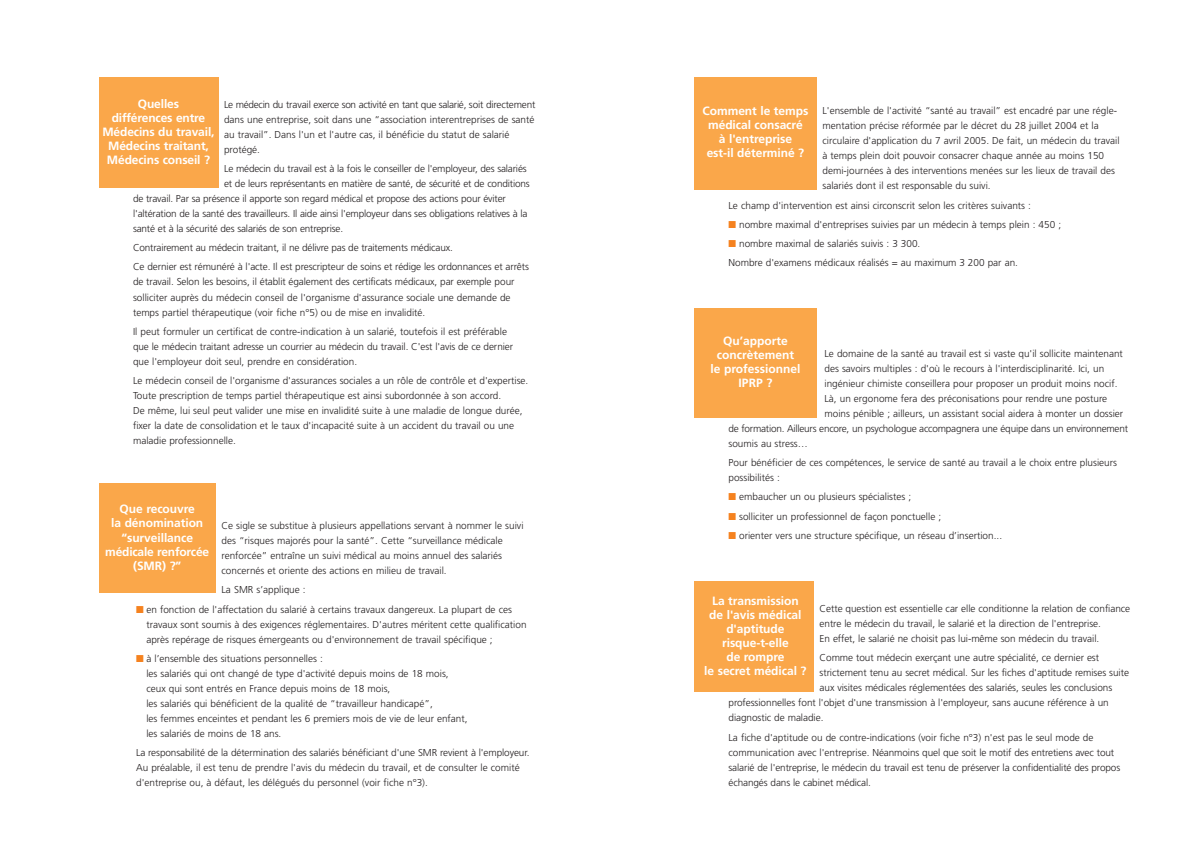
<style>
.page{position:relative;width:1191px;height:842px;background:#fff}
.page>*{position:absolute;margin:0;border:0;box-sizing:border-box;transform-origin:0 0}
.t1{font:700 12px/14px "Frutiger";letter-spacing:-.005em;color:#fff;text-align:center}
.t2{font:300 10px/15px "Frutiger";color:#231f20}
.t3{font:300 10px "Frutiger";letter-spacing:-.02em;color:#231f20}
.s1{color:#f5821f}
</style>
<div class="page">
<div style="left:99px;top:483px;width:116px;height:110px;background:#faa74a"></div>
<div style="left:694px;top:77px;width:122px;height:112px;background:#faa74a"></div>
<div style="left:99px;top:77px;width:119px;height:111px;background:#faa74a"></div>
<div style="left:694px;top:581px;width:119px;height:111px;background:#faa74a"></div>
<div style="left:694px;top:308px;width:122px;height:110px;background:#faa74a"></div>
<p class="t1" style="left:102px;top:97px;width:114px">Quelles<br>différences entre<br>Médecins du travail,<br>Médecins traitant,<br>Médecins conseil ?</p>
<p class="t2" style="left:224px;top:98px;width:313px">Le médecin du travail exerce son activité en tant que salarié, soit directement dans une entreprise, soit dans une “association interentreprises de santé au travail”. Dans l'un et l'autre cas, il bénéficie du statut de salarié protégé.</p>
<p class="t2" style="left:224px;top:162px;width:304px">Le médecin du travail est à la fois le conseiller de l'employeur, des salariés</p>
<p class="t2" style="left:224px;top:177px;width:307px">et de leurs représentants en matière de santé, de sécurité et de conditions</p>
<p class="t2" style="left:133px;top:192px;width:374px">de travail. Par sa présence il apporte son regard médical et propose des actions pour éviter</p>
<p class="t2" style="left:133px;top:207px;width:396px">l'altération de la santé des travailleurs. Il aide ainsi l'employeur dans ses obligations relatives à la</p>
<p class="t2" style="left:133px;top:222px;width:212px">santé et à la sécurité des salariés de son entreprise.</p>
<p class="t2" style="left:133px;top:239px;width:397px;line-height:19.3px">Contrairement au médecin traitant, il ne délivre pas de traitements médicaux.<br>Ce dernier est rémunéré à l'acte. Il est prescripteur de soins et rédige les ordonnances et arrêts</p>
<p class="t2" style="left:133px;top:275px;width:383px">de travail. Selon les besoins, il établit également des certificats médicaux, par exemple pour solliciter auprès du médecin conseil de l'organisme d'assurance sociale une demande de temps partiel thérapeutique (voir fiche n°5) ou de mise en invalidité.</p>
<p class="t2" style="left:133px;top:325px;width:382px">Il peut formuler un certificat de contre-indication à un salarié, toutefois il est préférable que le médecin traitant adresse un courrier au médecin du travail. C'est l'avis de ce dernier que l'employeur doit seul, prendre en considération.</p>
<p class="t2" style="left:133px;top:374px;width:397px">Le médecin conseil de l'organisme d'assurances sociales a un rôle de contrôle et d'expertise.<br>Toute prescription de temps partiel thérapeutique est ainsi subordonnée à son accord.<br>De même, lui seul peut valider une mise en invalidité suite à une maladie de longue durée, fixer la date de consolidation et le taux d'incapacité suite à un accident du travail ou une maladie professionnelle.</p>
<p class="t1" style="left:105px;top:502px;width:105px;line-height:14.4px">Que recouvre<br>la dénomination “surveillance médicale renforcée (SMR) ?”</p>
<p class="t2" style="left:221px;top:519px;width:303px">Ce sigle se substitue à plusieurs appellations servant à nommer le suivi des “risques majorés pour la santé”. Cette “surveillance médicale renforcée” entraîne un suivi médical au moins annuel des salariés concernés et oriente des actions en milieu de travail.</p>
<p class="t2" style="left:221px;top:583px;width:86px">La SMR s’applique :</p>
<p class="t2" style="left:146px;top:602px;width:382px;text-indent:-10px"><span class="s1">■</span> en fonction de l'affectation du salarié à certains travaux dangereux. La plupart de ces travaux sont soumis à des exigences réglementaires. D'autres méritent cette qualification après repérage de risques émergeants ou d'environnement de travail spécifique ;</p>
<p class="t2" style="left:146px;top:652px;width:323px;text-indent:-10px"><span class="s1">■</span> à l’ensemble des situations personnelles :<br>les salariés qui ont changé de type d'activité depuis moins de 18 mois, ceux qui sont entrés en France depuis moins de 18 mois,<br>les salariés qui bénéficient de la qualité de “travailleur handicapé”,<br>les femmes enceintes et pendant les 6 premiers mois de vie de leur enfant, les salariés de moins de 18 ans.</p>
<p class="t2" style="left:136px;top:746px;width:395px">La responsabilité de la détermination des salariés bénéficiant d'une SMR revient à l'employeur.<br>Au préalable, il est tenu de prendre l'avis du médecin du travail, et de consulter le comité d'entreprise ou, à défaut, les délégués du personnel (voir fiche n°3).</p>
<p class="t1" style="left:702px;top:105px;width:107px">Comment le temps médical consacré<br>à l'entreprise<br>est-il déterminé ?</p>
<p class="t2" style="left:822px;top:104px;width:299px">L'ensemble de l'activité “santé au travail” est encadré par une régle&shy;mentation précise réformée par le décret du 28 juillet 2004 et la circulaire d'application du 7 avril 2005. De fait, un médecin du travail à temps plein doit pouvoir consacrer chaque année au moins 150 demi-journées à des interventions menées sur les lieux de travail des salariés dont il est responsable du suivi.</p>
<p class="t2" style="left:728px;top:198px;width:304px">Le champ d'intervention est ainsi circonscrit selon les critères suivants :</p>
<p class="t2" style="left:728px;top:218px;width:334px"><span class="s1">■</span> nombre maximal d'entreprises suivies par un médecin à temps plein : 450 ;</p>
<p class="t2" style="left:728px;top:235px;width:291px;line-height:19.3px"><span class="s1">■</span> nombre maximal de salariés suivis : 3 300.<br>Nombre d'examens médicaux réalisés = au maximum 3 200 par an.</p>
<p class="t1" style="left:710px;top:335px;width:92px">Qu’apporte concrètement le professionnel<br>IPRP ?</p>
<p class="t2" style="left:824px;top:347px;width:300px">Le domaine de la santé au travail est si vaste qu'il sollicite maintenant</p>
<p class="t2" style="left:824px;top:362px;width:281px">des savoirs multiples : d'où le recours à l'interdisciplinarité. Ici, un</p>
<p class="t2" style="left:824px;top:377px;width:294px">ingénieur chimiste conseillera pour proposer un produit moins nocif.</p>
<p class="t2" style="left:824px;top:392px;width:284px">Là, un ergonome fera des préconisations pour rendre une posture</p>
<p class="t2" style="left:824px;top:407px;width:300px">moins pénible ; ailleurs, un assistant social aidera à monter un dossier</p>
<p class="t3" style="left:728px;top:424px;width:401px">de formation. Ailleurs encore, un psychologue accompagnera une équipe dans un environnement</p>
<p class="t2" style="left:728px;top:437px;width:81px">soumis au stress…</p>
<p class="t2" style="left:728px;top:456px;width:390px">Pour bénéficier de ces compétences, le service de santé au travail a le choix entre plusieurs possibilités :</p>
<p class="t2" style="left:728px;top:490px;width:184px"><span class="s1">■</span> embaucher un ou plusieurs spécialistes ;</p>
<p class="t2" style="left:728px;top:509px;width:214px"><span class="s1">■</span> solliciter un professionnel de façon ponctuelle ;</p>
<p class="t2" style="left:728px;top:529px;width:275px"><span class="s1">■</span> orienter vers une structure spécifique, un réseau d’insertion...</p>
<p class="t1" style="left:704px;top:594px;width:104px">La transmission de l'avis médical d'aptitude risque-t-elle<br>de rompre<br>le secret médical ?</p>
<p class="t2" style="left:819px;top:602px;width:312px">Cette question est essentielle car elle conditionne la relation de confiance entre le médecin du travail, le salarié et la direction de l'entreprise.<br>En effet, le salarié ne choisit pas lui-même son médecin du travail.</p>
<p class="t2" style="left:819px;top:651px;width:281px">Comme tout médecin exerçant une autre spécialité, ce dernier est</p>
<p class="t2" style="left:819px;top:666px;width:311px">strictement tenu au secret médical. Sur les fiches d'aptitude remises suite</p>
<p class="t2" style="left:819px;top:681px;width:294px">aux visites médicales réglementées des salariés, seules les conclusions</p>
<p class="t2" style="left:728px;top:696px;width:382px">professionnelles font l'objet d'une transmission à l'employeur, sans aucune référence à un</p>
<p class="t2" style="left:728px;top:711px;width:96px">diagnostic de maladie.</p>
<p class="t2" style="left:728px;top:730px;width:393px">La fiche d'aptitude ou de contre-indications (voir fiche n°3) n'est pas le seul mode de communication avec l'entreprise. Néanmoins quel que soit le motif des entretiens avec tout salarié de l'entreprise, le médecin du travail est tenu de préserver la confidentialité des propos échangés dans le cabinet médical.</p>
</div>
